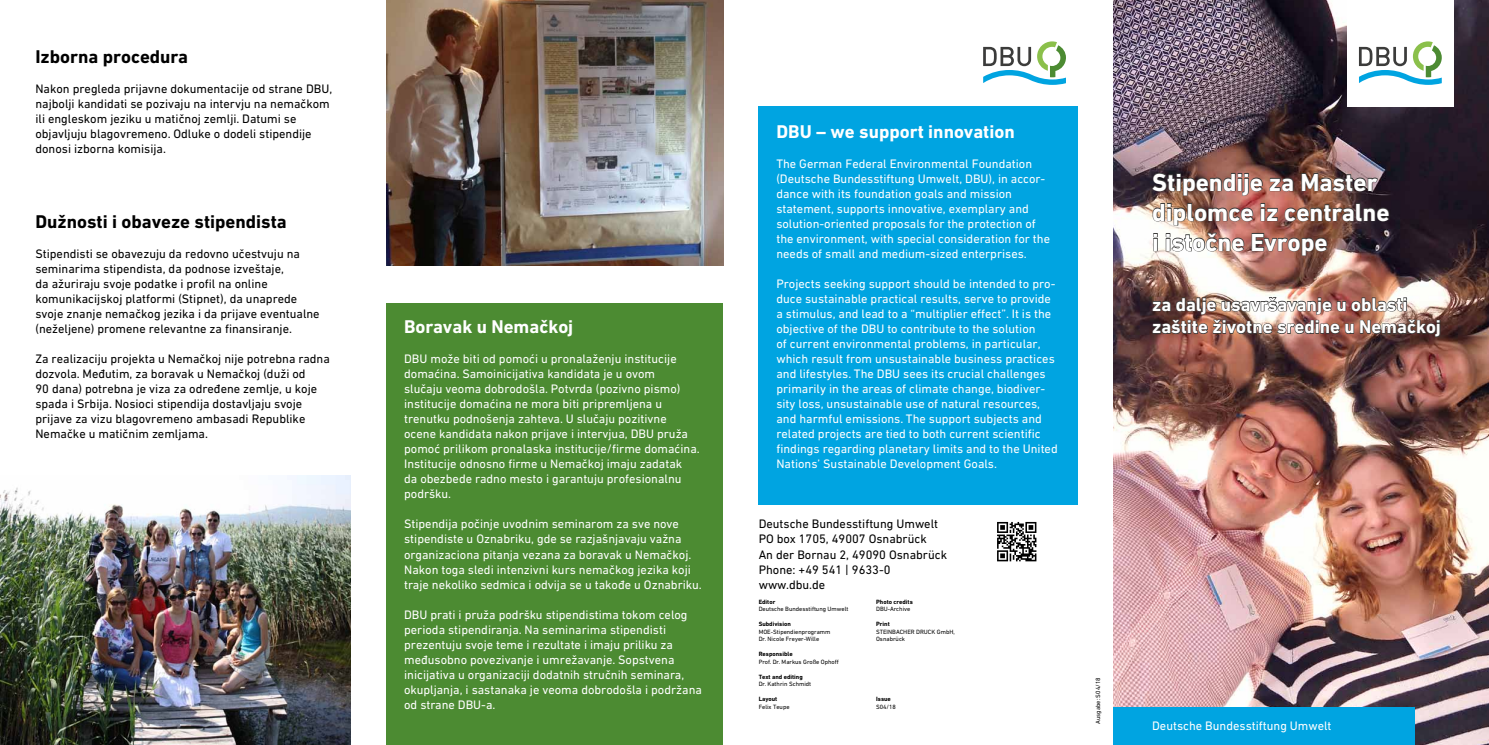
<style>
.page{position:relative;width:1489px;height:745px;background:#fff}
.page>*{position:absolute;margin:0;border:0;box-sizing:border-box;transform-origin:0 0}
.t1{font:700 25px/30px "DIN Next W1 G";color:#fff}
.t2{font:700 18.75px/22.5px "DIN Next W1 G";color:#fff}
.t3{font:700 18.75px "DIN Next W1 G";color:#000}
.t4{font:12.5px/15px "DIN Next W1 G";color:#fff}
.t5{font:12.5px/15px "DIN Next W1 G";color:#000}
.t6{font:6.25px/7.5px "DIN Next W1 G";color:#000}
.t7{font:700 6.25px "DIN Next W1 G";color:#000}
</style>
<div class="page">
<div style="left:386px;top:303px;width:337px;height:441px;background:#4c8b32"></div>
<img style="left:1113px;top:0;width:375px;height:744px">
<svg style="left:1151px;top:172px;width:142px;height:24px;background:#744f48"></svg>
<svg style="left:1300px;top:172px;width:78px;height:20px;background:#6d524d"></svg>
<img style="left:1151px;top:202px;width:238px;height:54px">
<img style="left:1151px;top:296px;width:289px;height:42px">
<img style="left:0;top:475px;width:351px;height:269px">
<img style="left:386px;top:0;width:337px;height:265px">
<svg style="left:983px;top:41px;width:82px;height:44px"></svg>
<div style="left:758px;top:106px;width:319px;height:398px;background:#00a4e1"></div>
<svg style="left:997px;top:521px;width:39px;height:40px"></svg>
<div style="left:1113px;top:706px;width:301px;height:38px;background:#00a4e1"></div>
<div style="left:1346px;top:0;width:107px;height:106px;background:#fff"></div>
<svg style="left:1359px;top:41px;width:82px;height:44px"></svg>
<h2 class="t3" style="left:35px;top:45px;width:154px">Izborna procedura</h2>
<p class="t5" style="left:35px;top:81px;width:298px">Nakon pregleda prijavne dokumentacije od strane DBU, najbolji kandidati se pozivaju na intervju na nemačkom ili engleskom jeziku u matičnoj zemlji. Datumi se objavljuju blagovremeno. Odluke o dodeli stipendije donosi izborna komisija.</p>
<h2 class="t3" style="left:35px;top:210px;width:253px">Dužnosti i obaveze stipendista</h2>
<p class="t5" style="left:35px;top:246px;width:286px">Stipendisti se obavezuju da redovno učestvuju na seminarima stipendista, da podnose izveštaje,<br>da ažuriraju svoje podatke i profil na online komunikacijskoj platformi (Stipnet), da unaprede svoje znanje nemačkog jezika i da prijave eventualne (neželjene) promene relevantne za finansiranje.</p>
<p class="t5" style="left:35px;top:351px;width:296px">Za realizaciju projekta u Nemačkoj nije potrebna radna dozvola. Međutim, za boravak u Nemačkoj (duži od<br>90 dana) potrebna je viza za određene zemlje, u koje spada i Srbija. Nosioci stipendija dostavljaju svoje prijave za vizu blagovremeno ambasadi Republike Nemačke u matičnim zemljama.</p>
<h2 class="t2" style="left:404px;top:315px;width:171px">Boravak u Nemačkoj</h2>
<p class="t4" style="left:404px;top:351px;width:297px">DBU može biti od pomoći u pronalaženju institucije domaćina. Samoinicijativa kandidata je u ovom<br>slučaju veoma dobrodošla. Potvrda (pozivno pismo) institucije domaćina ne mora biti pripremljena u trenutku podnošenja zahteva. U slučaju pozitivne ocene kandidata nakon prijave i intervjua, DBU pruža pomoć prilikom pronalaska institucije/firme domaćina.<br>Institucije odnosno firme u Nemačkoj imaju zadatak<br>da obezbede radno mesto i garantuju profesionalnu podršku.</p>
<p class="t4" style="left:404px;top:516px;width:299px">Stipendija počinje uvodnim seminarom za sve nove stipendiste u Oznabriku, gde se razjašnjavaju važna organizaciona pitanja vezana za boravak u Nemačkoj.<br>Nakon toga sledi intenzivni kurs nemačkog jezika koji traje nekoliko sedmica i odvija se u takođe u Oznabriku.</p>
<p class="t4" style="left:404px;top:606px;width:299px">DBU prati i pruža podršku stipendistima tokom celog perioda stipendiranja. Na seminarima stipendisti prezentuju svoje teme i rezultate i imaju priliku za međusobno povezivanje i umrežavanje. Sopstvena inicijativa u organizaciji dodatnih stručnih seminara, okupljanja, i sastanaka je veoma dobrodošla i podržana od strane DBU-a.</p>
<h2 class="t2" style="left:776px;top:120px;width:240px">DBU – we support innovation</h2>
<p class="t4" style="left:776px;top:156px;width:275px">The German Federal Environmental Foundation (Deutsche Bundesstiftung Umwelt, DBU), in accor&shy;dance with its foundation goals and mission statement, supports innovative, exemplary and solution-oriented proposals for the protection of the environment, with special consideration for the needs of small and medium-sized enterprises.</p>
<p class="t4" style="left:776px;top:276px;width:283px">Projects seeking support should be intended to pro&shy;duce sustainable practical results, serve to provide a stimulus, and lead to a “multiplier effect”. It is the objective of the DBU to contribute to the solution<br>of current environmental problems, in particular, which result from unsustainable business practices and lifestyles. The DBU sees its crucial challenges primarily in the areas of climate change, biodiver&shy;sity loss, unsustainable use of natural resources, and harmful emissions. The support subjects and related projects are tied to both current scientific findings regarding planetary limits and to the United Nations’ Sustainable Development Goals.</p>
<p class="t5" style="left:758px;top:516px;width:190px">Deutsche Bundesstiftung Umwelt<br>PO box 1705, 49007 Osnabrück<br>An der Bornau 2, 49090 Osnabrück<br>Phone: +49 541 | 9633-0 www.dbu.de</p>
<p class="t7" style="left:758px;top:597px;width:18px">Editor</p>
<p class="t6" style="left:758px;top:604px;width:91px">Deutsche Bundesstiftung Umwelt</p>
<p class="t7" style="left:758px;top:620px;width:34px">Subdivision</p>
<p class="t6" style="left:758px;top:627px;width:73px">MOE-Stipendienprogramm<br>Dr. Nicole Freyer-Wille</p>
<p class="t7" style="left:758px;top:650px;width:36px">Responsible</p>
<p class="t6" style="left:758px;top:657px;width:82px">Prof. Dr. Markus Große Ophoff</p>
<p class="t7" style="left:758px;top:672px;width:46px">Text and editing</p>
<p class="t6" style="left:758px;top:679px;width:54px">Dr. Kathrin Schmidt</p>
<p class="t7" style="left:758px;top:695px;width:20px">Layout</p>
<p class="t6" style="left:758px;top:702px;width:32px">Felix Teupe</p>
<p class="t7" style="left:876px;top:597px;width:38px">Photo credits</p>
<p class="t6" style="left:876px;top:604px;width:36px">DBU-Archive</p>
<p class="t7" style="left:876px;top:620px;width:15px">Print</p>
<p class="t6" style="left:876px;top:627px;width:80px">STEINBACHER DRUCK GmbH,<br>Osnabrück</p>
<p class="t7" style="left:876px;top:695px;width:16px">Issue</p>
<p class="t6" style="left:876px;top:702px;width:21px">S04/18</p>
<p class="t6" style="left:1094px;top:723px;width:47px;rotate:-90deg">Ausgabe: S04/18</p>
<h1 class="t1" style="left:1152px;top:167px;width:239px">Stipendije za Master diplomce iz centralne i istočne Evrope</h1>
<h2 class="t2" style="left:1152px;top:293px;width:290px">za dalje usavršavanje u oblasti zaštite životne sredine u Nemačkoj</h2>
<p class="t4" style="left:1152px;top:718px;width:181px">Deutsche Bundesstiftung Umwelt</p>
</div>
